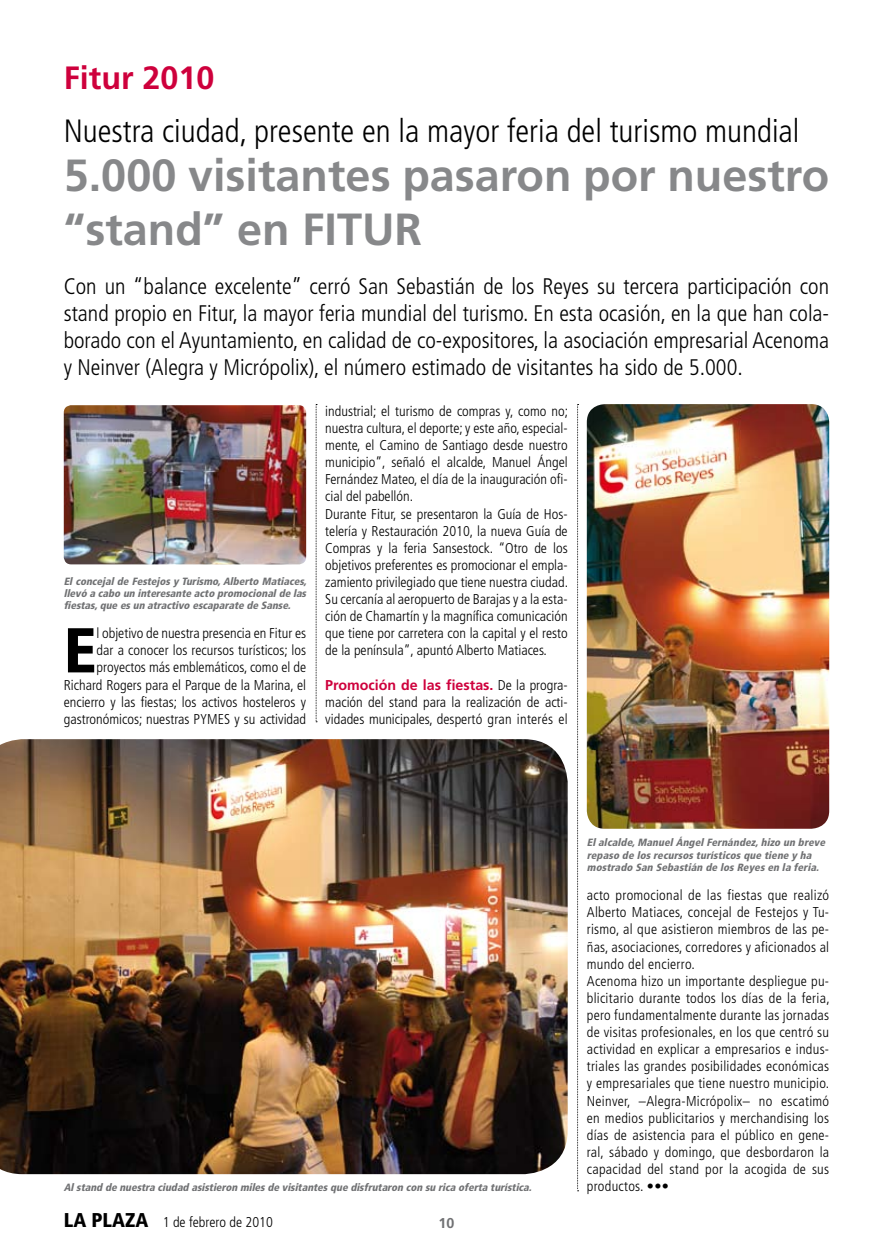
<style>
.page{position:relative;width:893px;height:1255px;background:#fff}
.page>*{position:absolute;margin:0;border:0;box-sizing:border-box;transform-origin:0 0}
.t1{font:900 condensed 63.3px "Frutiger";color:#000}
.t2{font:700 45px/54px "Frutiger";color:#87888a}
.t3{font:300 condensed 32.25px "Frutiger";color:#000}
.t4{font:700 32.25px "Frutiger";color:#ce003c}
.t5{font:300 condensed 22.5px/27px "Frutiger";color:#000;text-align:justify}
.t6{font:300 condensed 14.25px/17.1px "Frutiger";color:#000;text-align:right}
.t7{font:300 condensed 14.25px/17.1px "Frutiger";letter-spacing:.02em;color:#000}
.t8{font:700 14.25px "Frutiger";color:#707173}
.t9{font:italic 900 condensed 10.5px/12px "Frutiger";color:#707173;text-align:justify}
.s1{font-weight:700;font-stretch:normal;color:#ce003c}
.s2{font-weight:900;font-size:19.95px}
</style>
<div class="page">
<img style="left:0;top:739px;width:568px;height:435px">
<img style="left:587px;top:404px;width:242px;height:424px">
<img style="left:64px;top:405px;width:242px;height:159px">
<svg style="left:316px;top:404px;width:1px;height:318px"></svg>
<svg style="left:577px;top:404px;width:2px;height:787px"></svg>
<h3 class="t4" style="left:64px;top:59px;width:152px">Fitur 2010</h3>
<h3 class="t3" style="left:64px;top:112px;width:737px">Nuestra ciudad, presente en la mayor feria del turismo mundial</h3>
<h2 class="t2" style="left:64px;top:148px;width:767px">5.000 visitantes pasaron por nuestro “stand” en FITU R</h2>
<p class="t5" style="left:64px;top:273px;width:767px">Con un “balance excelente” cerró San Sebastián de los Reyes su tercera participación con stand propio en Fitur, la mayor feria mundial del turismo. En esta ocasión, en la que han cola&shy;borado con el Ayuntamiento, en calidad de co-expositores, la asociación empresarial Acenoma y Neinver (Alegra y Micrópolix), el número estimado de visitantes ha sido de 5.000.</p>
<p class="t9" style="left:64px;top:575px;width:247px">Elconcejalde Festejosy Turismo,Alberto Matiaces, llevó a cabo un interesante acto promocionalde las fiestas,que esun atractivo escaparate de Sanse.</p>
<p class="t6" style="left:64px;top:625px;width:244px">l objetivo de nuestra presencia en Fitur es<br>dar a conocer los recursos turísticos; los proyectos más emblemáticos, como el de Richard Rogers para el Parque de la Marina, el encierro y las fiestas; los activos hosteleros y gastronómicos; nuestras PYMES y su actividad</p>
<h1 class="t1" style="left:64px;top:612px;width:34px">E</h1>
<p class="t6" style="left:325px;top:402px;width:244px;text-align:left">industrial; el turismo de compras y, como no; nuestra cultura, el deporte; y este año, especial&shy;mente, el Camino de Santiago desde nuestro municipio”, señaló el alcalde, Manuel Ángel Fernández Mateo, el día de la inauguración ofi&shy;cial del pabellón.<br>Durante Fitur, se presentaron la Guía de Hos&shy;telería y Restauración 2010, la nueva Guía de Compras y la feria Sansestock. “Otro de los objetivos preferentes es promocionar el empla&shy;zamiento privilegiado que tiene nuestra ciudad.<br>Su cercanía al aeropuerto de Barajas y a la esta&shy;ción de Chamartín y la magnífica comunicación que tiene por carretera con la capital y el resto de la península”, apuntó Alberto Matiaces.</p>
<p class="t6" style="left:325px;top:676px;width:244px;text-align:justify"><span class="s1">Promoción de las fiestas.</span> De la progra&shy;mación del stand para la realización de acti&shy;vidades municipales, despertó gran interés el</p>
<p class="t9" style="left:64px;top:1181px;width:472px">Alstand de nuestra ciudad asistieron milesde visitantesque disfrutaron con su rica oferta turística.</p>
<p class="t6" style="left:64px;top:1213px;width:211px"><span class="s2">LA PLAZA</span> 1 de febrero de 2010</p>
<p class="t8" style="left:439px;top:1214px;width:17px">10</p>
<p class="t9" style="left:587px;top:836px;width:242px;text-align:left">Elalcalde,ManuelÁngelFernández,hizo un breve repaso de losrecursosturísticosque tiene y ha mostrado San Sebastián de losReyesen la feria.</p>
<p class="t7" style="left:587px;top:887px;width:244px">acto promocional de las fiestas que realizó Alberto Matiaces, concejal de Festejos y Tu&shy;rismo, al que asistieron miembros de las pe&shy;ñas, asociaciones, corredores y aficionados al mundo del encierro.<br>Acenoma hizo un importante despliegue pu&shy;blicitario durante todos los días de la feria, pero fundamentalmente durante las jornadas de visitas profesionales, en los que centró su actividad en explicar a empresarios e indus&shy;triales las grandes posibilidades económicas y empresariales que tiene nuestro municipio.<br>Neinver, –Alegra-Micrópolix– no escatimó en medios publicitarios y merchandising los días de asistencia para el público en gene&shy;ral, sábado y domingo, que desbordaron la capacidad del stand por la acogida de sus productos. •••</p>
</div>
